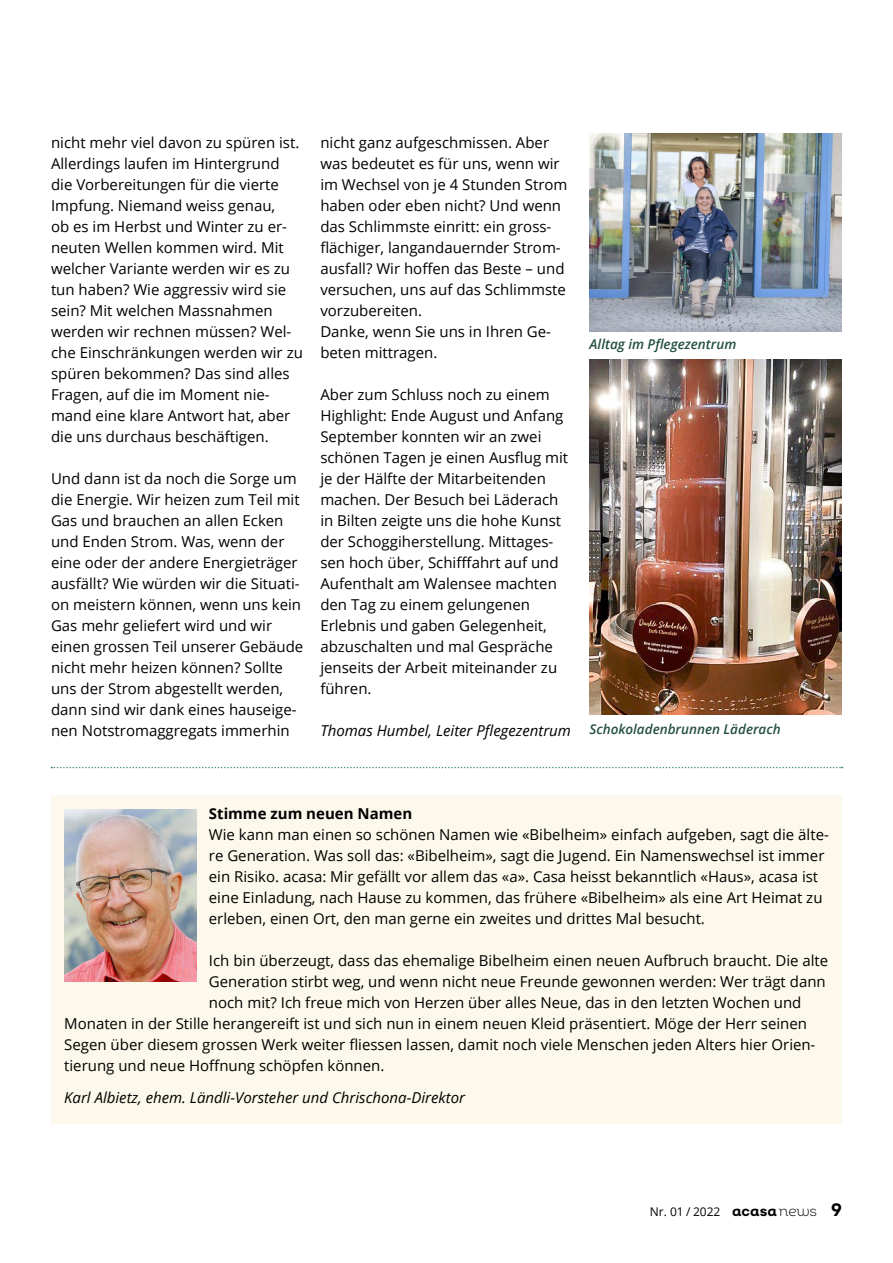
<style>
.page{position:relative;width:893px;height:1263px;background:#fff}
.page>*{position:absolute;margin:0;border:0;box-sizing:border-box;transform-origin:0 0}
.t1{font:15px/21px "Open Sans";color:#000}
.t2{font:italic 15px "Open Sans";color:#000}
.t3{font:700 15px "Open Sans";color:#000}
.t4{font:italic 600 13.5px "Open Sans";color:#244f41}
.t5{font:12px "Open Sans";color:#000}
.s1{font-family:"Intro Bold Alt";font-size:15px}
.s2{font-family:"Intro Light Alt";font-size:15px}
.s3{font-family:"Intro Bold Alt";font-size:18px}
</style>
<div class="page">
<img style="left:589px;top:359px;width:253px;height:356px">
<img style="left:589px;top:133px;width:253px;height:199px">
<svg style="left:51px;top:767px;width:792px;height:1px"></svg>
<div style="left:51px;top:795px;width:791px;height:329px;background:#fcf8eb"></div>
<img style="left:64px;top:810px;width:132px;height:172px">
<p class="t1" style="left:51px;top:131px;width:253px">nicht mehr viel davon zu spüren ist.<br>Allerdings laufen im Hintergrund die Vorbereitungen für die vierte<br>Impfung. Niemand weiss genau,<br>ob es im Herbst und Winter zu er&shy;neuten Wellen kommen wird. Mit welcher Variante werden wir es zu tun haben? Wie aggressiv wird sie sein? Mit welchen Massnahmen werden wir rechnen müssen? Wel&shy;che Einschränkungen werden wir zu spüren bekommen? Das sind alles<br>Fragen, auf die im Moment nie&shy;mand eine klare Antwort hat, aber die uns durchaus beschäftigen.</p>
<p class="t1" style="left:51px;top:467px;width:254px">Und dann ist da noch die Sorge um die Energie. Wir heizen zum Teil mit Gas und brauchen an allen Ecken und Enden Strom. Was, wenn der eine oder der andere Energieträger ausfällt? Wie würden wir die Situati&shy;on meistern können, wenn uns kein Gas mehr geliefert wird und wir einen grossen Teil unserer Gebäude nicht mehr heizen können? Sollte uns der Strom abgestellt werden, dann sind wir dank eines hauseige&shy;nen Notstromaggregats immerhin</p>
<p class="t1" style="left:320px;top:131px;width:249px">nicht ganz aufgeschmissen. Aber was bedeutet es für uns, wenn wir im Wechsel von je 4 Stunden Strom haben oder eben nicht? Und wenn das Schlimmste einritt: ein gross&shy;flächiger, langandauernder Strom&shy;ausfall? Wir hoffen das Beste – und versuchen, uns auf das Schlimmste vorzubereiten.<br>Danke, wenn Sie uns in Ihren Ge&shy;beten mittragen.</p>
<p class="t1" style="left:320px;top:383px;width:249px">Aber zum Schluss noch zu einem<br>Highlight: Ende August und Anfang<br>September konnten wir an zwei schönen Tagen je einen Ausflug mit je der Hälfte der Mitarbeitenden machen. Der Besuch bei Läderach in Bilten zeigte uns die hohe Kunst der Schoggiherstellung. Mittages&shy;sen hoch über, Schifffahrt auf und<br>Aufenthalt am Walensee machten den Tag zu einem gelungenen<br>Erlebnis und gaben Gelegenheit, abzuschalten und mal Gespräche jenseits der Arbeit miteinander zu führen.</p>
<p class="t2" style="left:320px;top:720px;width:252px">Thomas Humbel, Leiter Pflegezentrum</p>
<p class="t4" style="left:590px;top:335px;width:148px">Alltag im Pflegezentrum</p>
<p class="t4" style="left:589px;top:720px;width:193px">Schokoladenbrunnen Läderach</p>
<p class="t3" style="left:209px;top:803px;width:205px">Stimme zum neuen Namen</p>
<p class="t1" style="left:209px;top:824px;width:621px">Wie kann man einen so schönen Namen wie «Bibelheim» einfach aufgeben, sagt die älte&shy;re Generation. Was soll das: «Bibelheim», sagt die Jugend. Ein Namenswechsel ist immer ein Risiko. acasa: Mir gefällt vor allem das «a». Casa heisst bekanntlich «Haus», acasa ist eine Einladung, nach Hause zu kommen, das frühere «Bibelheim» als eine Art Heimat zu erleben, einen Ort, den man gerne ein zweites und drittes Mal besucht.</p>
<p class="t1" style="left:209px;top:950px;width:621px">Ich bin überzeugt, dass das ehemalige Bibelheim einen neuen Aufbruch braucht. Die alte</p>
<p class="t1" style="left:209px;top:971px;width:618px">Generation stirbt weg, und wenn nicht neue Freunde gewonnen werden: Wer trägt dann</p>
<p class="t1" style="left:209px;top:992px;width:594px">noch mit? Ich freue mich von Herzen über alles Neue, das in den letzten Wochen und</p>
<p class="t1" style="left:64px;top:1013px;width:744px">Monaten in der Stille herangereift ist und sich nun in einem neuen Kleid präsentiert. Möge der Herr seinen</p>
<p class="t1" style="left:64px;top:1034px;width:753px">Segen über diesem grossen Werk weiter fliessen lassen, damit noch viele Menschen jeden Alters hier Orien-</p>
<p class="t1" style="left:64px;top:1055px;width:322px">tierung und neue Hoffnung schöpfen können.</p>
<p class="t2" style="left:64px;top:1087px;width:402px">Karl Albietz, ehem. Ländli-Vorsteher und Chrischona-Direktor</p>
<p class="t5" style="left:650px;top:1203px;width:194px">Nr. 01 / 2022 <span class="s1">acasa</span><span class="s2">news</span> <span class="s3">9</span></p>
</div>
